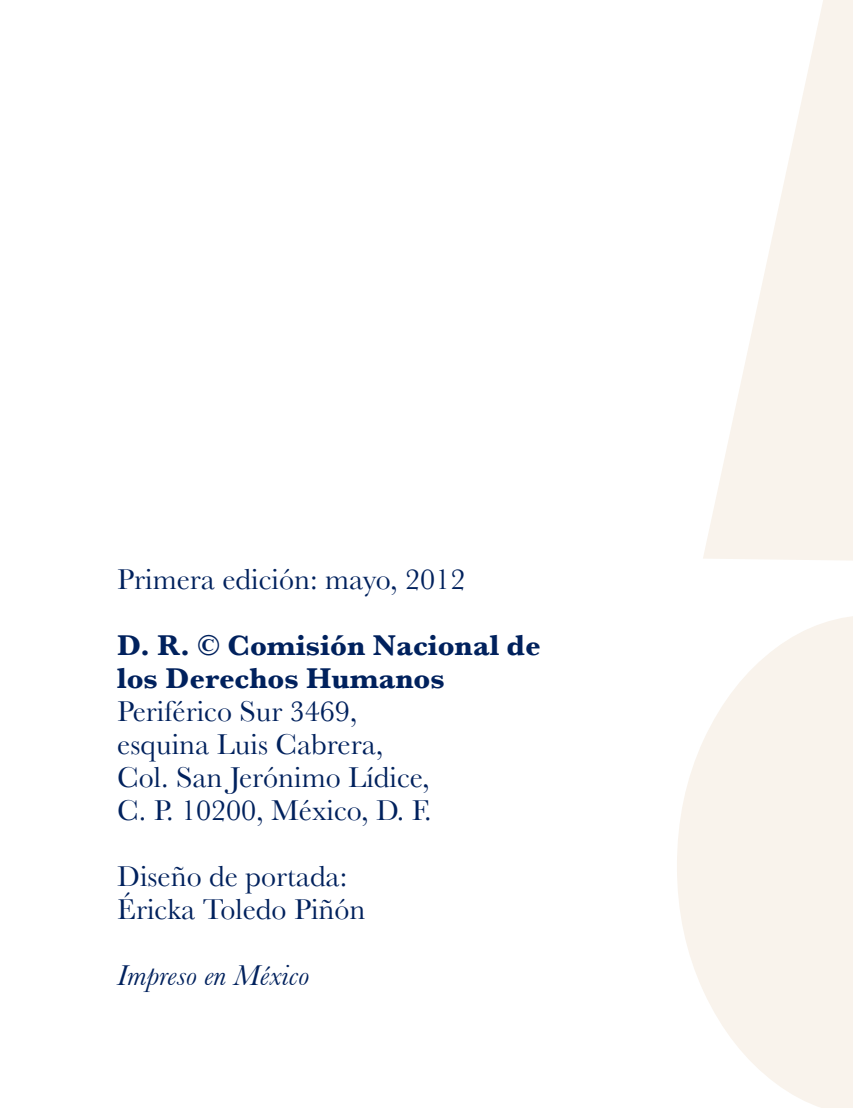
<style>
.page{position:relative;width:853px;height:1108px;background:#fff}
.page>*{position:absolute;margin:0;border:0;box-sizing:border-box;transform-origin:0 0}
.pág__legal{font:30px "Baskerville";color:#00215d}
.pág__legal-2{font:700 30px "Baskerville";color:#00215d}
.pág__legal-3{font:italic 30px "Baskerville";color:#00215d}
</style>
<div class="page">
<svg style="left:677px;top:0;width:175px;height:1108px;fill:#f9f3ec"></svg>
<svg style="left:849px;top:0;width:4px;height:3px"></svg>
<svg style="left:849px;top:1105px;width:4px;height:3px"></svg>
<p class="pág__legal" style="left:117px;top:562px;width:349px">Primera edición: mayo, 2012</p>
<p class="pág__legal-2" style="left:117px;top:628px;width:425px">D. R. © Comisión Nacional de</p>
<p class="pág__legal-2" style="left:117px;top:661px;width:329px">los Derechos Humanos</p>
<p class="pág__legal" style="left:117px;top:694px;width:241px">Periférico Sur 3469,</p>
<p class="pág__legal" style="left:117px;top:727px;width:267px">esquina Luis Cabrera,</p>
<p class="pág__legal" style="left:117px;top:760px;width:314px">Col. San Jerónimo Lídice,</p>
<p class="pág__legal" style="left:117px;top:793px;width:316px">C. P. 10200, México, D. F.</p>
<p class="pág__legal" style="left:117px;top:859px;width:231px">Diseño de portada:</p>
<p class="pág__legal" style="left:117px;top:892px;width:249px">Éricka Toledo Piñón</p>
<p class="pág__legal-3" style="left:117px;top:958px;width:193px">Impreso en México</p>
</div>
